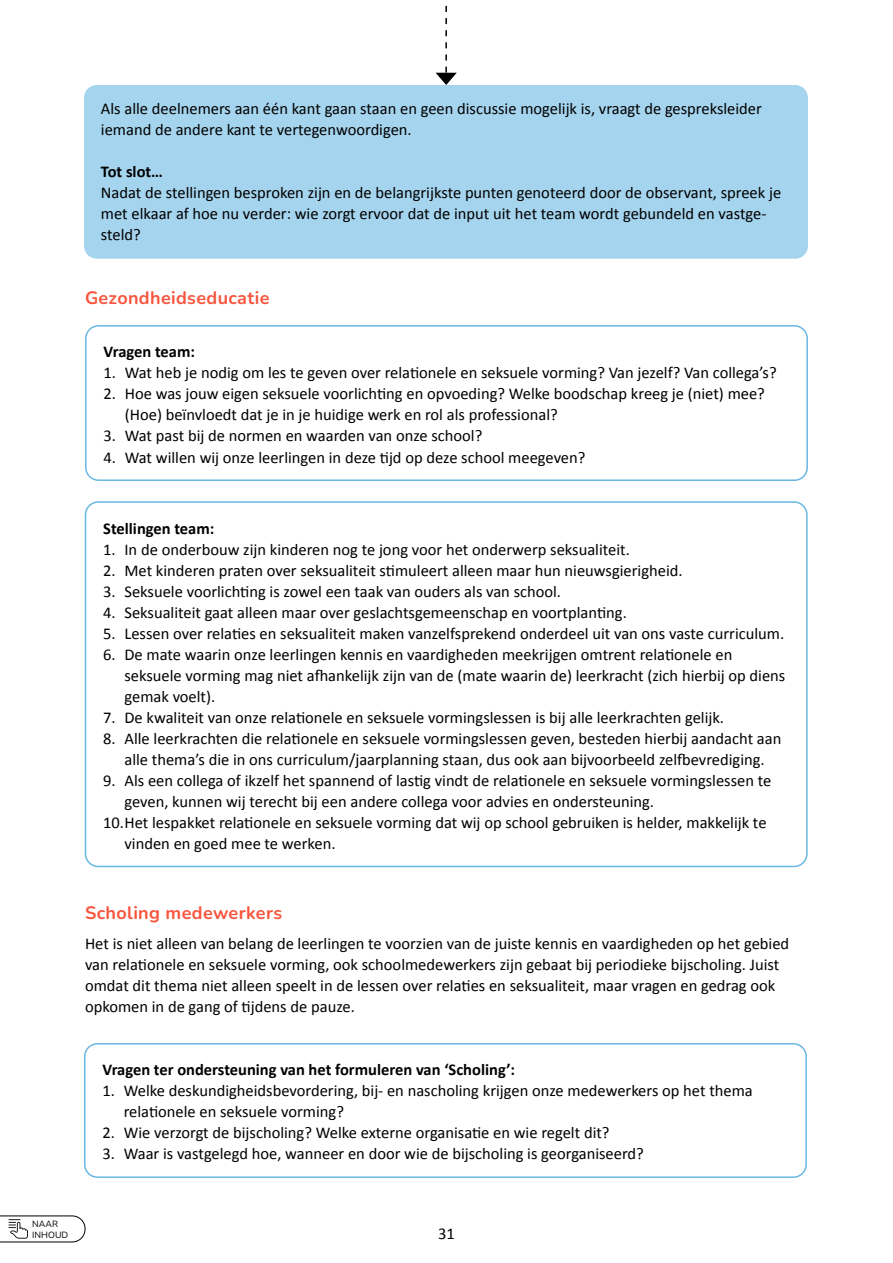
<style>
.page{position:relative;width:893px;height:1263px;background:#fff}
.page>*{position:absolute;margin:0;border:0;box-sizing:border-box;transform-origin:0 0}
.t1{font:700 18px "Nunito";letter-spacing:.02em;color:#f8553e}
.t2{font:16.5px/21px "Calibri";color:#000}
.t3{font:700 16.5px "Calibri";color:#000}
.t4{font:9px/10.9px "Nunito";color:#000}
</style>
<div class="page">
<svg style="left:0;top:1215px;width:86px;height:28px"></svg>
<div style="left:84px;top:85px;width:724px;height:174px;background:#a5d4ee;border-radius:13px"></div>
<div style="left:85px;top:325px;width:723px;height:156px;border:2px solid #69b8e3;border-radius:13px"></div>
<div style="left:85px;top:501px;width:723px;height:366px;border:2px solid #69b8e3;border-radius:13px"></div>
<div style="left:84px;top:1043px;width:723px;height:135px;border:2px solid #69b8e3;border-radius:13px"></div>
<svg style="left:436px;top:5px;width:21px;height:80px"></svg>
<p class="t2" style="left:101px;top:99px;width:662px">Als alle deelnemers aan één kant gaan staan en geen discussie mogelijk is, vraagt de gespreksleider iemand de andere kant te vertegenwoordigen.</p>
<p class="t3" style="left:101px;top:161px;width:64px">Tot slot…</p>
<p class="t2" style="left:101px;top:183px;width:682px">Nadat de stellingen besproken zijn en de belangrijkste punten genoteerd door de observant, spreek je met elkaar af hoe nu verder: wie zorgt ervoor dat de input uit het team wordt gebundeld en vastge&shy;steld?</p>
<p class="t1" style="left:85px;top:286px;width:186px">Gezondheidseducatie</p>
<p class="t3" style="left:104px;top:341px;width:93px">Vragen team:</p>
<p class="t2" style="left:104px;top:363px;width:675px">1. Wat heb je nodig om les te geven over relationele en seksuele vorming? Van jezelf? Van collega’s?</p>
<p class="t2" style="left:125px;top:384px;width:642px;text-indent:-21px">2. Hoe was jouw eigen seksuele voorlichting en opvoeding? Welke boodschap kreeg je (niet) mee? (Hoe) beïnvloedt dat je in je huidige werk en rol als professional?</p>
<p class="t2" style="left:104px;top:426px;width:380px">3. Wat past bij de normen en waarden van onze school?</p>
<p class="t2" style="left:104px;top:447px;width:483px">4. Wat willen wij onze leerlingen in deze tijd op deze school meegeven?</p>
<p class="t3" style="left:103px;top:518px;width:113px">Stellingen team:</p>
<p class="t2" style="left:103px;top:539px;width:528px">1. In de onderbouw zijn kinderen nog te jong voor het onderwerp seksualiteit.</p>
<p class="t2" style="left:103px;top:560px;width:581px">2. Met kinderen praten over seksualiteit stimuleert alleen maar hun nieuwsgierigheid.</p>
<p class="t2" style="left:103px;top:581px;width:459px">3. Seksuele voorlichting is zowel een taak van ouders als van school.</p>
<p class="t2" style="left:103px;top:602px;width:525px">4. Seksualiteit gaat alleen maar over geslachtsgemeenschap en voortplanting.</p>
<p class="t2" style="left:103px;top:623px;width:682px">5. Lessen over relaties en seksualiteit maken vanzelfsprekend onderdeel uit van ons vaste curriculum.</p>
<p class="t2" style="left:124px;top:644px;width:662px;text-indent:-21px">6. De mate waarin onze leerlingen kennis en vaardigheden meekrijgen omtrent relationele en seksuele vorming mag niet afhankelijk zijn van de (mate waarin de) leerkracht (zich hierbij op diens gemak voelt).</p>
<p class="t2" style="left:103px;top:707px;width:622px">7. De kwaliteit van onze relationele en seksuele vormingslessen is bij alle leerkrachten gelijk.</p>
<p class="t2" style="left:103px;top:728px;width:680px;text-align:center">8. Alle leerkrachten die relationele en seksuele vormingslessen geven, besteden hierbij aandacht aan alle thema’s die in ons curriculum/jaarplanning staan, dus ook aan bijvoorbeeld zelfbevrediging.</p>
<p class="t2" style="left:103px;top:770px;width:670px">9. Als een collega of ikzelf het spannend of lastig vindt de relationele en seksuele vormingslessen te</p>
<p class="t2" style="left:124px;top:791px;width:531px">geven, kunnen wij terecht bij een andere collega voor advies en ondersteuning.</p>
<p class="t2" style="left:103px;top:812px;width:665px">10.Het lespakket relationele en seksuele vorming dat wij op school gebruiken is helder, makkelijk te</p>
<p class="t2" style="left:124px;top:833px;width:212px">vinden en goed mee te werken.</p>
<p class="t1" style="left:85px;top:900px;width:199px">Scholing medewerkers</p>
<p class="t2" style="left:85px;top:933px;width:706px">Het is niet alleen van belang de leerlingen te voorzien van de juiste kennis en vaardigheden op het gebied van relationele en seksuele vorming, ook schoolmedewerkers zijn gebaat bij periodieke bijscholing. Juist omdat dit thema niet alleen speelt in de lessen over relaties en seksualiteit, maar vragen en gedrag ook opkomen in de gang of tijdens de pauze.</p>
<p class="t3" style="left:102px;top:1059px;width:414px">Vragen ter ondersteuning van het formuleren van ‘Scholing’:</p>
<p class="t2" style="left:124px;top:1080px;width:631px;text-indent:-21px">1. Welke deskundigheidsbevordering, bij- en nascholing krijgen onze medewerkers op het thema relationele en seksuele vorming?</p>
<p class="t2" style="left:102px;top:1122px;width:509px">2. Wie verzorgt de bijscholing? Welke externe organisatie en wie regelt dit?</p>
<p class="t2" style="left:102px;top:1143px;width:543px">3. Waar is vastgelegd hoe, wanneer en door wie de bijscholing is georganiseerd?</p>
<p class="t4" style="left:32px;top:1218px;width:37px">NAAR<br>INHOUD</p>
<p class="t2" style="left:438px;top:1223px;width:18px">31</p>
</div>
